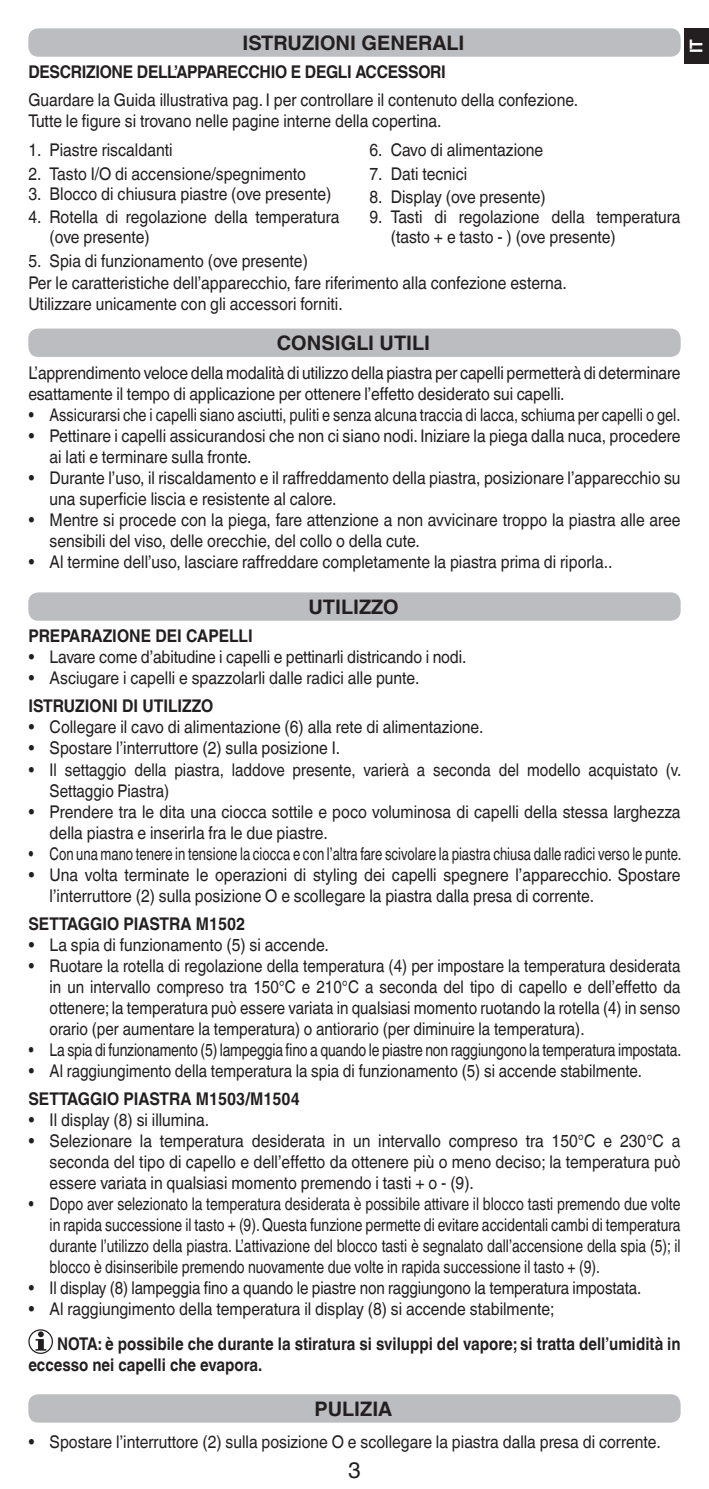
<style>
.page{position:relative;width:709px;height:1489px;background:#fff}
.page>*{position:absolute;margin:0;border:0;box-sizing:border-box;transform-origin:0 0}
.t1{font:22.5px "Helvetica World";color:#231f20}
.t2{font:700 20px "Helvetica World";color:#231f20}
.elenco_puntato{font:17.5px/21px "Helvetica World";color:#231f20;scale:.9 1}
.elenco_puntato-2{font:17.5px/21px "Helvetica World";color:#231f20;scale:.87 1}
.elenco_puntato-3{font:17.5px/21px "Helvetica World";color:#231f20;text-align:justify;scale:.8 1}
.elenco_puntato-4{font:700 17.5px/21px "Helvetica World";color:#231f20;scale:.86 1}
.elenco_puntato-5{font:17.5px "Helvetica World";color:#231f20;scale:.75 1}
.elenco_puntato-6{font:17.5px "Helvetica World";color:#231f20;scale:.83 1}
.elenco_puntato-7{font:700 17.5px "Helvetica World";color:#231f20;scale:.9 1}
.elenco_puntato-8{font:700 17.5px "Helvetica World";letter-spacing:-.02em;color:#231f20;scale:.9 1}
.paragrafo_base{font:700 17.5px "Helvetica World";color:#231f20;scale:.9 1}
.t3{font:700 17.5px "Helvetica World";color:#fff;scale:.9 1}
</style>
<div class="page">
<div style="left:28px;top:28px;width:652px;height:29px;background:#bcbdc0;border-radius:10px"></div>
<div style="left:28px;top:328px;width:652px;height:29px;background:#bcbdc0;border-radius:10px"></div>
<div style="left:28px;top:592px;width:652px;height:28px;background:#bcbdc0;border-radius:10px"></div>
<svg style="left:36px;top:1331px;width:10px;height:19px"></svg>
<div style="left:28px;top:1329px;width:25px;height:24px;border:1px solid #231f20;border-radius:50%"></div>
<div style="left:28px;top:1394px;width:652px;height:28px;background:#bcbdc0;border-radius:10px"></div>
<div style="left:685px;top:28px;width:24px;height:36px;background:#231f20"></div>
<p class="t2" style="left:242px;top:32px;width:223px">ISTRUZIONI GENERALI</p>
<p class="elenco_puntato-8" style="left:28px;top:62px;width:465px">DESCRIZIONE DELL’APPARECCHIO E DEGLI ACCESSORI</p>
<p class="elenco_puntato" style="left:28px;top:90px;width:612px">Guardare la Guida illustrativa pag. I per controllare il contenuto della confezione.</p>
<p class="elenco_puntato" style="left:28px;top:111px;width:461px">Tutte le figure si trovano nelle pagine interne della copertina.</p>
<p class="elenco_puntato" style="left:28px;top:139px;width:162px">1. Piastre riscaldanti</p>
<p class="elenco_puntato" style="left:28px;top:163px;width:310px">2. Tasto I/O di accensione/spegnimento</p>
<p class="elenco_puntato" style="left:28px;top:183px;width:338px">3. Blocco di chiusura piastre (ove presente)</p>
<p class="elenco_puntato" style="left:50px;top:207px;width:323px;line-height:20px;text-indent:-21px">4. Rotella di regolazione della temperatura (ove presente)</p>
<p class="elenco_puntato" style="left:28px;top:250px;width:312px">5. Spia di funzionamento (ove presente)</p>
<p class="elenco_puntato" style="left:369px;top:139px;width:195px">6. Cavo di alimentazione</p>
<p class="elenco_puntato" style="left:369px;top:163px;width:110px">7. Dati tecnici</p>
<p class="elenco_puntato" style="left:369px;top:186px;width:197px">8. Display (ove presente)</p>
<p class="elenco_puntato" style="left:391px;top:207px;width:323px;line-height:20px;text-indent:-21px">9. Tasti di regolazione della temperatura (tasto + e tasto - ) (ove presente)</p>
<p class="elenco_puntato" style="left:28px;top:273px;width:600px">Per le caratteristiche dell’apparecchio, fare riferimento alla confezione esterna.</p>
<p class="elenco_puntato" style="left:28px;top:294px;width:351px">Utilizzare unicamente con gli accessori forniti.</p>
<p class="t2" style="left:277px;top:332px;width:155px">CONSIGLI UTILI</p>
<p class="elenco_puntato" style="left:28px;top:362px;width:726px">L’apprendimento veloce della modalità di utilizzo della piastra per capelli permetterà di determinare esattamente il tempo di applicazione per ottenere l’effetto desiderato sui capelli.</p>
<p class="elenco_puntato-6" style="left:28px;top:404px;width:787px">• Assicurarsi che i capelli siano asciutti, puliti e senza alcuna traccia di lacca, schiuma per capelli o gel.</p>
<p class="elenco_puntato" style="left:50px;top:425px;width:702px;text-indent:-21px">• Pettinare i capelli assicurandosi che non ci siano nodi. Iniziare la piega dalla nuca, procedere ai lati e terminare sulla fronte.</p>
<p class="elenco_puntato" style="left:50px;top:467px;width:702px;text-indent:-21px">• Durante l’uso, il riscaldamento e il raffreddamento della piastra, posizionare l’apparecchio su una superficie liscia e resistente al calore.</p>
<p class="elenco_puntato" style="left:50px;top:509px;width:702px;text-indent:-21px">• Mentre si procede con la piega, fare attenzione a non avvicinare troppo la piastra alle aree sensibili del viso, delle orecchie, del collo o della cute.</p>
<p class="elenco_puntato" style="left:28px;top:551px;width:650px">• Al termine dell’uso, lasciare raffreddare completamente la piastra prima di riporla..</p>
<p class="t2" style="left:308px;top:595px;width:91px">UTILIZZO</p>
<p class="paragrafo_base" style="left:28px;top:626px;width:251px">PREPARAZIONE DEI CAPELLI</p>
<p class="elenco_puntato" style="left:28px;top:646px;width:488px">• Lavare come d’abitudine i capelli e pettinarli districando i nodi.</p>
<p class="elenco_puntato" style="left:28px;top:667px;width:436px">• Asciugare i capelli e spazzolarli dalle radici alle punte.</p>
<p class="elenco_puntato-7" style="left:28px;top:696px;width:207px">ISTRUZIONI DI UTILIZZO</p>
<p class="elenco_puntato" style="left:28px;top:717px;width:507px">• Collegare il cavo di alimentazione (6) alla rete di alimentazione.</p>
<p class="elenco_puntato" style="left:28px;top:738px;width:348px">• Spostare l’interruttore (2) sulla posizione I.</p>
<p class="elenco_puntato-2" style="left:50px;top:759px;width:727px;text-indent:-21px">• Il settaggio della piastra, laddove presente, varierà a seconda del modello acquistato (v.<br>Settaggio Piastra)</p>
<p class="elenco_puntato" style="left:50px;top:801px;width:702px;text-indent:-21px">• Prendere tra le dita una ciocca sottile e poco voluminosa di capelli della stessa larghezza della piastra e inserirla fra le due piastre.</p>
<p class="elenco_puntato-5" style="left:28px;top:843px;width:872px">• Con una mano tenere in tensione la ciocca e con l’altra fare scivolare la piastra chiusa dalle radici verso le punte.</p>
<p class="elenco_puntato" style="left:50px;top:864px;width:702px;text-indent:-21px">• Una volta terminate le operazioni di styling dei capelli spegnere l’apparecchio. Spostare l’interruttore (2) sulla posizione O e scollegare la piastra dalla presa di corrente.</p>
<p class="elenco_puntato-7" style="left:28px;top:913px;width:243px">SETTAGGIO PIASTRA M1502</p>
<p class="elenco_puntato" style="left:28px;top:934px;width:335px">• La spia di funzionamento (5) si accende.</p>
<p class="elenco_puntato-2" style="left:50px;top:955px;width:726px;text-align:justify;text-indent:-21px">• Ruotare la rotella di regolazione della temperatura (4) per impostare la temperatura desiderata in un intervallo compreso tra 150°C e 210°C a seconda del tipo di capello e dell’effetto da ottenere; la temperatura può essere variata in qualsiasi momento ruotando la rotella (4) in senso orario (per aumentare la temperatura) o antiorario (per diminuire la temperatura).</p>
<p class="elenco_puntato-3" style="left:28px;top:1039px;width:817px">• La spia di funzionamento (5) lampeggia fino a quando le piastre non raggiungono la temperatura impostata.</p>
<p class="elenco_puntato-2" style="left:28px;top:1060px;width:707px">• Al raggiungimento della temperatura la spia di funzionamento (5) si accende stabilmente.</p>
<p class="elenco_puntato-7" style="left:28px;top:1088px;width:303px">SETTAGGIO PIASTRA M1503/M1504</p>
<p class="elenco_puntato" style="left:28px;top:1109px;width:202px">• Il display (8) si illumina.</p>
<p class="elenco_puntato" style="left:50px;top:1130px;width:702px;text-align:justify;text-indent:-21px">• Selezionare la temperatura desiderata in un intervallo compreso tra 150°C e 230°C a seconda del tipo di capello e dell’effetto da ottenere più o meno deciso; la temperatura può essere variata in qualsiasi momento premendo i tasti + o - (9).</p>
<p class="elenco_puntato-3" style="left:50px;top:1193px;width:790px;text-indent:-21px">• Dopo aver selezionato la temperatura desiderata è possibile attivare il blocco tasti premendo due volte in rapida successione il tasto + (9). Questa funzione permette di evitare accidentali cambi di temperatura durante l’utilizzo della piastra. L’attivazione del blocco tasti è segnalato dall’accensione della spia (5); il blocco è disinseribile premendo nuovamente due volte in rapida successione il tasto + (9).</p>
<p class="elenco_puntato-2" style="left:28px;top:1277px;width:706px">• Il display (8) lampeggia fino a quando le piastre non raggiungono la temperatura impostata.</p>
<p class="elenco_puntato" style="left:28px;top:1298px;width:586px">• Al raggiungimento della temperatura il display (8) si accende stabilmente;</p>
<p class="elenco_puntato-4" style="left:28px;top:1333px;width:760px;text-indent:29px">NOTA: è possibile che durante la stiratura si sviluppi del vapore; si tratta dell’umidità in eccesso nei capelli che evapora.</p>
<p class="t2" style="left:314px;top:1397px;width:79px">PULIZIA</p>
<p class="elenco_puntato" style="left:28px;top:1431px;width:704px">• Spostare l’interruttore (2) sulla posizione O e scollegare la piastra dalla presa di corrente.</p>
<p class="t1" style="left:348px;top:1456px;width:14px">3</p>
<p class="t3" style="left:686px;top:53px;width:17px;rotate:-90deg">IT</p>
</div>
